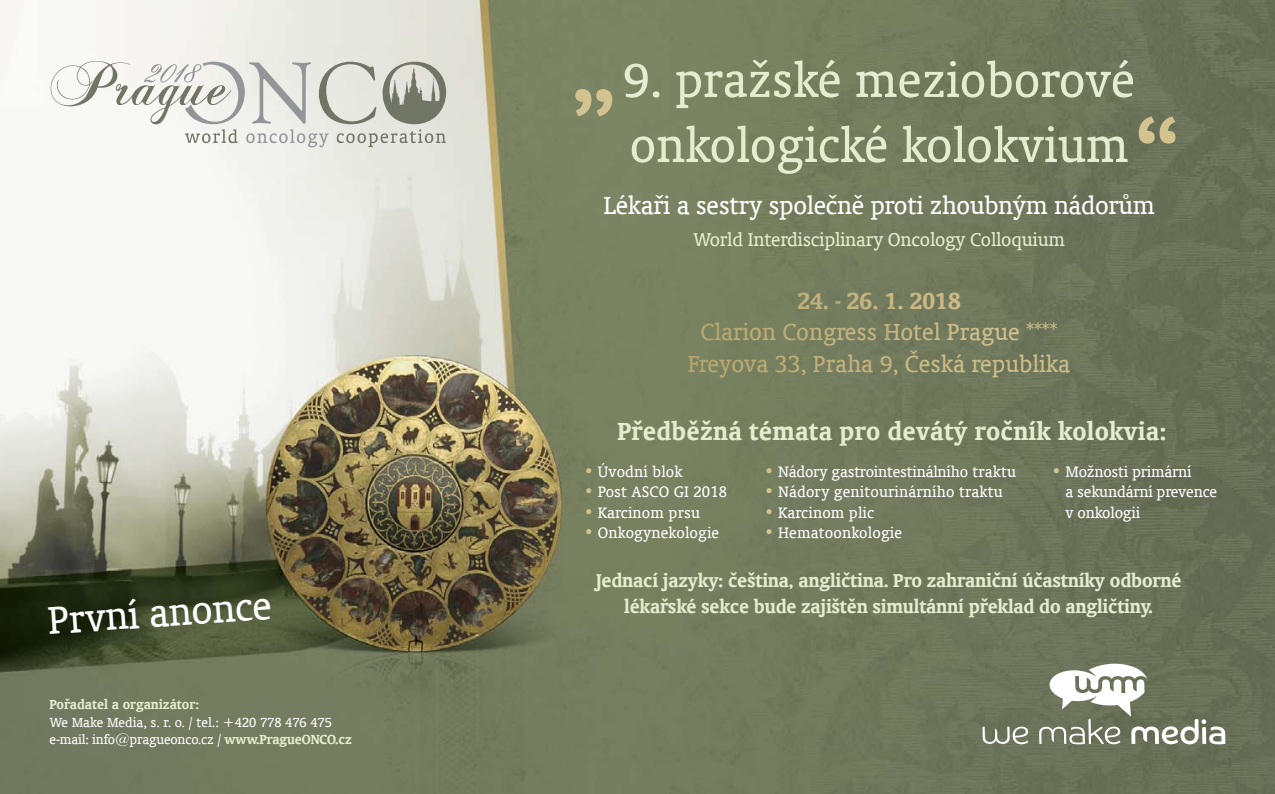
<style>
.page{position:relative;width:1275px;height:794px;background:#fff}
.page>*{position:absolute;margin:0;border:0;box-sizing:border-box;transform-origin:0 0}
.t1{font:54.25px/65.1px "Oranda AT";color:#e5edd0}
.t2{font:43.75px "Oranda AT";color:#fff}
.t3{font:28px "Oranda AT";letter-spacing:-.01em;color:#fff}
.t4{font:700 28px "Oranda AT";letter-spacing:.01em;color:#e5edd0}
.t5{font:26.25px/31.5px "Oranda AT";color:#ccbb87;text-align:center}
.t6{font:700 21px/25.2px "Oranda AT";letter-spacing:-.01em;color:#e5edd0;text-align:center}
.t7{font:21px "Oranda AT";letter-spacing:-.01em;color:#e5edd0}
.t8{font:17.15px "Oranda AT";letter-spacing:.01em;color:#fff}
.t9{font:17.15px/20.7px "Oranda AT";letter-spacing:-.01em;color:#fff}
.t10{font:14.88px/17.8px "Oranda AT";letter-spacing:-.01em;color:#fff}
.t11{font:700 14.88px "Oranda AT";color:#e5edd0}
.s1{font-weight:700;color:#e5edd0}
.s2{font-weight:700;color:#bfaf78}
.s3{font-weight:700;color:#c1b07a}
.s4{font-weight:700;color:#c1b17b}
.s5{font-weight:700;color:#c2b27c}
.s6{font-weight:700;color:#c3b37d}
.s7{font-weight:700;color:#c5b47f}
.s8{font-weight:700;color:#c5b580}
.s9{font-weight:700;color:#c6b681}
.s10{font-weight:700;color:#c8b883}
.s11{font-weight:700;color:#c9b884}
.s12{font-weight:700;color:#c9b985}
.s13{font-weight:700;color:#caba86}
.s14{font-weight:700}
.s15{color:#b7a66f}
.s16{color:#b9a870}
.s17{color:#b9a871}
.s18{color:#baaa72}
.s19{color:#bbaa73}
.s20{color:#bcac74}
.s21{color:#bdac75}
.s22{color:#beae78}
.s23{color:#c0af79}
.s24{color:#c1b07a}
.s25{color:#c2b27c}
.s26{color:#c3b37d}
.s27{color:#c4b37e}
.s28{color:#c5b47f}
.s29{color:#c5b580}
.s30{color:#c8b782}
.s31{color:#c9b884}
.s32{color:#c9b985}
.s33{color:#caba86}
.s34{color:#cdbd89}
.s35{color:#cfbf8c}
.s36{color:#d1c08d}
.s37{color:#d2c18e}
.s38{color:#cebe8b}
.s39{color:#cdbd8a}
.s40{color:#ccbc88}
.s41{color:#b6a66e}
.s42{color:#b7a66e}
.s43{color:#b8a76f}
.s44{color:#bdad76}
.s45{color:#bfaf78}
.s46{color:#c3b27d}
.s47{color:#c8b883}
.s48{color:#caba85}
.s49{color:#d0bf8c}
.s50{color:#cebd8a}
.s51{color:#d3c390}
</style>
<div class="page">
<img style="left:0;top:0;width:1275px;height:794px">
<svg style="left:982px;top:662px;width:243px;height:82px"></svg>
<svg style="left:51px;top:61px;width:395px;height:86px"></svg>
<svg style="left:575px;top:89px;width:37px;height:27px"></svg>
<svg style="left:1139px;top:116px;width:36px;height:28px"></svg>
<h2 class="t2" style="left:47px;top:608px;width:226px;rotate:-4deg">První anonce</h2>
<p class="t11" style="left:50px;top:699px;width:151px">Pořadatel a organizátor:</p>
<p class="t10" style="left:50px;top:714px;width:304px">We Make Media, s. r. o. / tel.: +420 778 476 475 e-mail: info@pragueonco.cz / <span class="s1">www.PragueONCO.cz</span></p>
<h1 class="t1" style="left:623px;top:54px;width:513px">9. pražské mezioborové onkologické kolokvium</h1>
<h3 class="t3" style="left:603px;top:197px;width:553px">Lékaři a sestry společně proti zhoubným nádorům</h3>
<p class="t7" style="left:693px;top:234px;width:373px">World Interdisciplinary Oncology Colloquium</p>
<p class="t5" style="left:688px;top:288px;width:384px"><span class="s2">2</span><span class="s3">4</span><span class="s4">.</span> <span class="s5">-</span> <span class="s6">2</span><span class="s7">6</span><span class="s8">.</span> <span class="s9">1</span><span class="s10">.</span> <span class="s11">2</span><span class="s12">0</span><span class="s13">1</span><span class="s14">8<br></span><span class="s15">C</span><span class="s16">l</span><span class="s17">a</span><span class="s18">r</span><span class="s19">i</span><span class="s20">o</span><span class="s21">n</span> <span class="s22">C</span><span class="s23">o</span><span class="s24">n</span><span class="s25">g</span><span class="s26">r</span><span class="s27">e</span><span class="s28">s</span><span class="s29">s</span> <span class="s30">H</span><span class="s31">o</span><span class="s32">t</span><span class="s33">e</span>l <span class="s34">P</span><span class="s35">ra</span><span class="s36">g</span><span class="s37">u</span><span class="s36">e</span> <span class="s38">*</span><span class="s39">*</span><span class="s34">*</span><span class="s40">*<br></span><span class="s41">F</span><span class="s42">r</span><span class="s43">e</span><span class="s16">y</span><span class="s18">o</span><span class="s19">v</span><span class="s20">a</span> <span class="s44">3</span><span class="s45">3</span><span class="s23">,</span> <span class="s24">P</span><span class="s25">r</span><span class="s46">a</span><span class="s27">h</span><span class="s28">a</span> <span class="s30">9</span><span class="s47">,</span> <span class="s31">Č</span><span class="s48">e</span>s<span class="s40">k</span><span class="s39">á</span> <span class="s38">r</span><span class="s49">epu</span><span class="s35">b</span><span class="s50">l</span><span class="s34">i</span><span class="s40">k</span>a</p>
<h3 class="t4" style="left:618px;top:422px;width:551px">Předběžná témata pro devátý ročník kolokvia:</h3>
<p class="t8" style="left:584px;top:466px;width:100px"><span class="s51">•</span> Úvodní blok</p>
<p class="t8" style="left:584px;top:487px;width:145px"><span class="s51">•</span> Post ASCO GI 2018</p>
<p class="t8" style="left:584px;top:507px;width:118px"><span class="s51">•</span> Karcinom prsu</p>
<p class="t8" style="left:584px;top:528px;width:137px"><span class="s51">•</span> Onkogynekologie</p>
<p class="t9" style="left:764px;top:463px;width:253px"><span class="s51">•</span> Nádory gastrointestinálního traktu</p>
<p class="t8" style="left:764px;top:487px;width:240px"><span class="s51">•</span> Nádory genitourinárního traktu</p>
<p class="t8" style="left:764px;top:507px;width:112px"><span class="s51">•</span> Karcinom plic</p>
<p class="t8" style="left:764px;top:528px;width:139px"><span class="s51">•</span> Hematoonkologie</p>
<p class="t9" style="left:1065px;top:463px;width:153px;text-indent:-14px"><span class="s51">•</span> Možnosti primární<br>a sekundární prevence v onkologii</p>
<p class="t6" style="left:596px;top:570px;width:587px">Jednací jazyky: čeština, angličtina. Pro zahraniční účastníky odborné lékařské sekce bude zajištěn simultánní překlad do angličtiny.</p>
</div>
